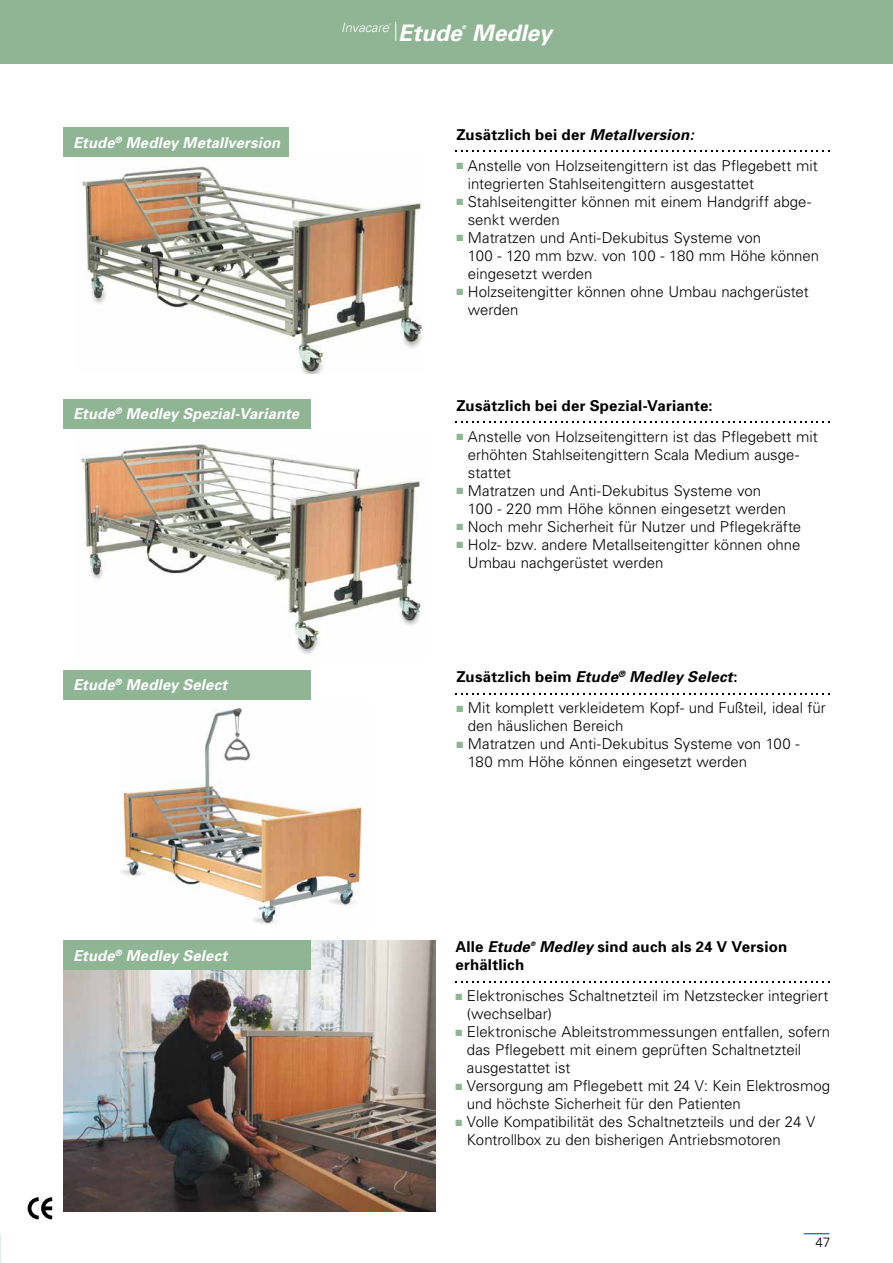
<style>
.page{position:relative;width:893px;height:1263px;background:#fff}
.page>*{position:absolute;margin:0;border:0;box-sizing:border-box;transform-origin:0 0}
.t1{font:italic 700 22.8px "Univers";color:#fff}
.t2{font:300 15px/18px "Univers";color:#000}
.t3{font:700 15px "Univers";letter-spacing:.015em;color:#000}
.t4{font:italic 700 15px "Univers";letter-spacing:.015em;color:#fff}
.t5{font:italic 700 15px "Univers";letter-spacing:.015em;color:#000}
.t6{font:300 13.5px "Univers";color:#000}
.t7{font:italic 300 12.9px "Univers";color:#fff}
.t8{font:italic 700 6.15px "Univers";color:#000}
.t9{font:italic 700 5.25px "Univers";color:#fff}
.t10{font:italic 300 2.25px "Univers";color:#fff}
.s1{font-style:italic}
.s2{color:#90b594}
.s3{font-style:normal}
</style>
<div class="page">
<svg style="left:804px;top:1233px;width:25px;height:1px"></svg>
<div style="left:0;top:0;width:893px;height:64px;background:#90b594"></div>
<svg style="left:27px;top:1197px;width:26px;height:23px"></svg>
<img style="left:64px;top:940px;width:372px;height:272px">
<img style="left:82px;top:166px;width:340px;height:207px">
<img style="left:81px;top:444px;width:340px;height:210px">
<div style="left:64px;top:128px;width:225px;height:29px;background:#90b594"></div>
<div style="left:64px;top:399px;width:247px;height:29px;background:#90b594"></div>
<svg style="left:455px;top:150px;width:374px;height:1px"></svg>
<svg style="left:455px;top:421px;width:374px;height:2px"></svg>
<svg style="left:395px;top:22px;width:1px;height:19px"></svg>
<img style="left:120px;top:699px;width:242px;height:225px">
<div style="left:64px;top:670px;width:247px;height:29px;background:#90b594"></div>
<svg style="left:455px;top:693px;width:374px;height:1px"></svg>
<div style="left:64px;top:940px;width:247px;height:30px;background:#90b594"></div>
<svg style="left:455px;top:981px;width:374px;height:2px"></svg>
<p class="t4" style="left:73px;top:134px;width:208px">Etude<sup>®</sup> Medley Metallversion</p>
<p class="t4" style="left:73px;top:405px;width:227px">Etude<sup>®</sup> Medley Spezial-Variante</p>
<p class="t4" style="left:73px;top:676px;width:155px">Etude<sup>®</sup> Medley Select</p>
<p class="t7" style="left:341px;top:19px;width:49px">Invacare</p>
<p class="t10" style="left:389px;top:23px;width:3px">®</p>
<h1 class="t1" style="left:399px;top:19px;width:65px">Etude</h1>
<p class="t9" style="left:462px;top:24px;width:6px">®</p>
<h1 class="t1" style="left:472px;top:19px;width:81px">Medley</h1>
<p class="t3" style="left:456px;top:125px;width:239px">Zusätzlich bei der <span class="s1">Metallversion:</span></p>
<p class="t2" style="left:468px;top:156px;width:351px;text-indent:-11px"><span class="s2">■</span> Anstelle von Holzseitengittern ist das Pflegebett mit integrierten Stahlseitengittern ausgestattet</p>
<p class="t2" style="left:468px;top:192px;width:345px;text-indent:-11px"><span class="s2">■</span> Stahlseitengitter können mit einem Handgriff abge&shy;senkt werden</p>
<p class="t2" style="left:468px;top:228px;width:353px;text-indent:-11px"><span class="s2">■</span> Matratzen und Anti-Dekubitus Systeme von<br>100 - 120 mm bzw. von 100 - 180 mm Höhe können eingesetzt werden</p>
<p class="t2" style="left:468px;top:282px;width:342px;text-indent:-11px"><span class="s2">■</span> Holzseitengitter können ohne Umbau nachgerüstet werden</p>
<p class="t3" style="left:456px;top:396px;width:258px">Zusätzlich bei der Spezial-Variante:</p>
<p class="t2" style="left:468px;top:427px;width:351px;text-indent:-11px"><span class="s2">■</span> Anstelle von Holzseitengittern ist das Pflegebett mit erhöhten Stahlseitengittern Scala Medium ausge&shy;stattet</p>
<p class="t2" style="left:468px;top:481px;width:320px;text-indent:-11px"><span class="s2">■</span> Matratzen und Anti-Dekubitus Systeme von<br>100 - 220 mm Höhe können eingesetzt werden</p>
<p class="t2" style="left:456px;top:517px;width:346px"><span class="s2">■</span> Noch mehr Sicherheit für Nutzer und Pflegekräfte</p>
<p class="t2" style="left:468px;top:535px;width:334px;text-indent:-11px"><span class="s2">■</span> Holz- bzw. andere Metallseitengitter können ohne<br>Umbau nachgerüstet werden</p>
<p class="t5" style="left:456px;top:668px;width:283px"><span class="s3">Zusätzlich beim</span> Etude<sup>®</sup> Medley Select<span class="s3">:</span></p>
<p class="t2" style="left:468px;top:698px;width:359px;text-indent:-11px"><span class="s2">■</span> Mit komplett verkleidetem Kopf- und Fußteil, ideal für den häuslichen Bereich</p>
<p class="t2" style="left:468px;top:734px;width:333px;text-indent:-11px"><span class="s2">■</span> Matratzen und Anti-Dekubitus Systeme von 100 -<br>180 mm Höhe können eingesetzt werden</p>
<p class="t4" style="left:73px;top:946px;width:155px">Etude<sup>®</sup> Medley Select</p>
<p class="t5" style="left:455px;top:938px;width:76px"><span class="s3">Alle</span> Etude</p>
<p class="t8" style="left:530px;top:940px;width:6px">®</p>
<p class="t3" style="left:539px;top:937px;width:249px"><span class="s1">Medley</span> sind auch als 24 V Version</p>
<p class="t3" style="left:455px;top:955px;width:70px">erhältlich</p>
<p class="t2" style="left:467px;top:986px;width:363px;text-indent:-11px"><span class="s2">■</span> Elektronisches Schaltnetzteil im Netzstecker integriert (wechselbar)</p>
<p class="t2" style="left:467px;top:1022px;width:365px;text-indent:-11px"><span class="s2">■</span> Elektronische Ableitstrommessungen entfallen, sofern das Pflegebett mit einem geprüften Schaltnetzteil ausgestattet ist</p>
<p class="t2" style="left:467px;top:1076px;width:365px;text-indent:-11px"><span class="s2">■</span> Versorgung am Pflegebett mit 24 V: Kein Elektrosmog und höchste Sicherheit für den Patienten</p>
<p class="t2" style="left:467px;top:1112px;width:350px;text-indent:-11px"><span class="s2">■</span> Volle Kompatibilität des Schaltnetzteils und der 24 V<br>Kontrollbox zu den bisherigen Antriebsmotoren</p>
<p class="t6" style="left:815px;top:1234px;width:16px">47</p>
</div>
